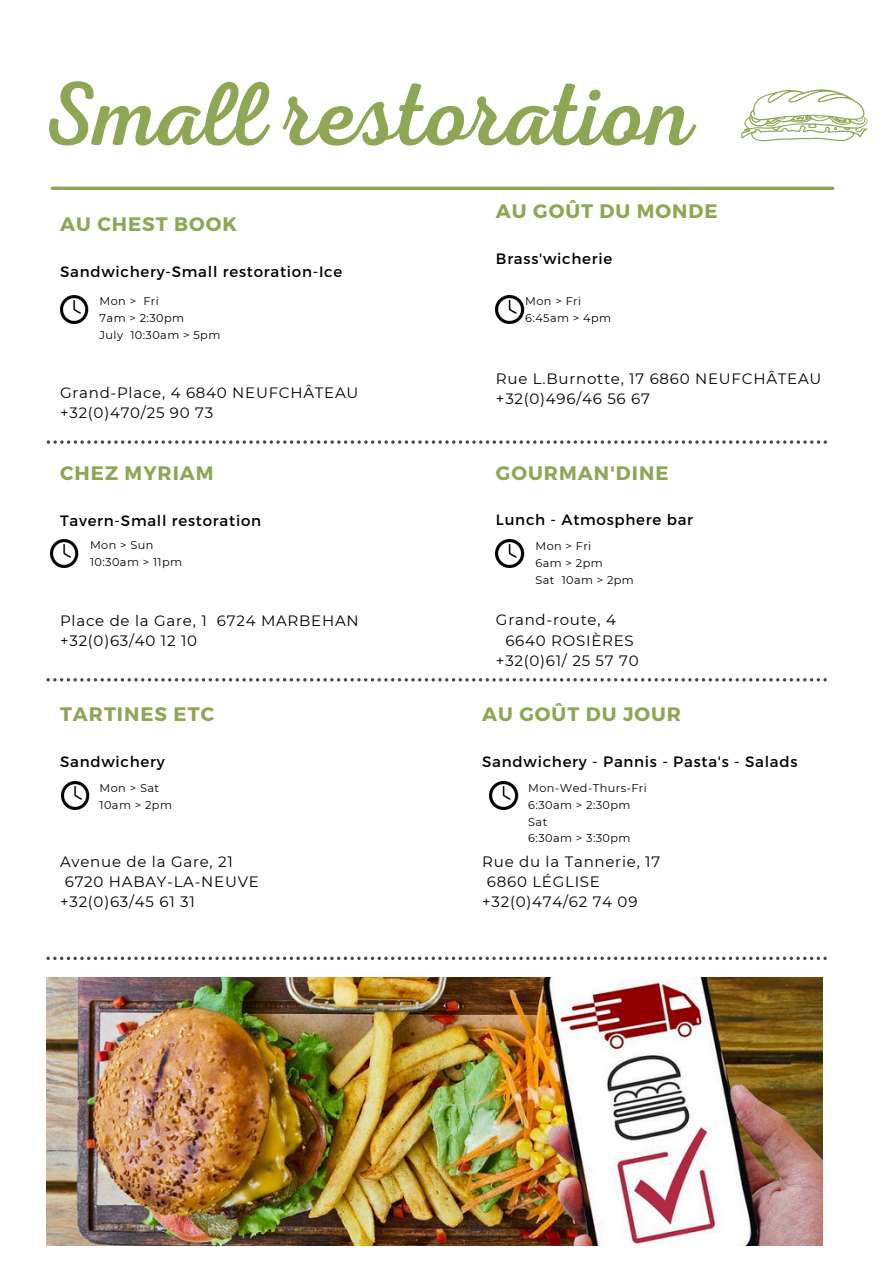
<style>
.page{position:relative;width:894px;height:1264px;background:#fff}
.page>*{position:absolute;margin:0;border:0;box-sizing:border-box;transform-origin:0 0}
.t1{font:90.9px "RTL Adam Script Regular";color:#8ea755}
.t2{font:700 19.5px "Montserrat";letter-spacing:.05em;color:#8ea755}
.t3{font:15px/20.2px "Montserrat";letter-spacing:.05em;color:#000}
.t4{font:11.25px "Montserrat";letter-spacing:.035em;color:#000}
</style>
<div class="page">
<svg style="left:47px;top:440px;width:779px;height:4px"></svg>
<svg style="left:46px;top:678px;width:780px;height:3px"></svg>
<svg style="left:46px;top:956px;width:780px;height:4px"></svg>
<hr style="left:52px;top:187px;width:780px;height:3px;background:#8ea755">
<img style="left:60px;top:295px;width:29px;height:29px">
<img style="left:496px;top:295px;width:29px;height:29px">
<img style="left:51px;top:540px;width:28px;height:28px">
<img style="left:61px;top:781px;width:29px;height:28px">
<img style="left:496px;top:540px;width:29px;height:28px">
<img style="left:490px;top:781px;width:29px;height:28px">
<svg style="left:741px;top:89px;width:125px;height:52px"></svg>
<img style="left:47px;top:977px;width:775px;height:267px">
<p class="t1" style="left:41px;top:62px;width:652px">Small restoration</p>
<h1 class="t2" style="left:60px;top:212px;width:178px">AU CHEST BOOK</h1>
<p class="t3" style="left:60px;top:261px;width:284px">Sandwichery-Small restoration-Ice</p>
<p class="t4" style="left:99px;top:294px;width:61px">Mon &gt; Fri</p>
<p class="t4" style="left:99px;top:311px;width:86px">7am &gt; 2:30pm</p>
<p class="t4" style="left:99px;top:328px;width:122px">July 10:30am &gt; 5pm</p>
<h2 class="t3" style="left:60px;top:382px;width:300px">Grand-Place, 4 6840 NEUFCHÂTEAU +32(0)470/25 90 73</h2>
<h3 class="t2" style="left:60px;top:460px;width:155px">CHEZ MYRIAM</h3>
<h3 class="t3" style="left:60px;top:509px;width:202px">Tavern-Small restoration</h3>
<p class="t4" style="left:90px;top:538px;width:65px">Mon &gt; Sun</p>
<p class="t4" style="left:90px;top:555px;width:94px">10:30am &gt; 11pm</p>
<p class="t3" style="left:60px;top:610px;width:300px">Place de la Gare, 1 6724 MARBEHAN +32(0)63/40 12 10</p>
<p class="t2" style="left:60px;top:701px;width:155px">TARTINES ETC</p>
<p class="t3" style="left:60px;top:750px;width:106px">Sandwichery</p>
<h3 class="t4" style="left:99px;top:780px;width:61px">Mon &gt; Sat</h3>
<h3 class="t4" style="left:99px;top:797px;width:74px">10am &gt; 2pm</h3>
<p class="t3" style="left:60px;top:851px;width:174px">Avenue de la Gare, 21</p>
<p class="t3" style="left:65px;top:871px;width:195px">6720 HABAY-LA-NEUVE</p>
<p class="t3" style="left:60px;top:891px;width:136px">+32(0)63/45 61 31</p>
<h3 class="t2" style="left:496px;top:198px;width:223px">AU GOÛT DU MONDE</h3>
<h3 class="t3" style="left:496px;top:247px;width:118px">Brass'wicherie</h3>
<p class="t4" style="left:525px;top:294px;width:57px">Mon &gt; Fri</p>
<h2 class="t4" style="left:525px;top:311px;width:87px">6:45am &gt; 4pm</h2>
<p class="t3" style="left:496px;top:368px;width:327px">Rue L.Burnotte, 17 6860 NEUFCHÂTEAU +32(0)496/46 56 67</p>
<p class="t2" style="left:496px;top:460px;width:174px">GOURMAN'DINE</p>
<p class="t3" style="left:496px;top:509px;width:198px">Lunch - Atmosphere bar</p>
<h2 class="t4" style="left:535px;top:539px;width:57px">Mon &gt; Fri</h2>
<h3 class="t4" style="left:535px;top:556px;width:69px">6am &gt; 2pm</h3>
<h3 class="t4" style="left:535px;top:572px;width:100px">Sat 10am &gt; 2pm</h3>
<h2 class="t3" style="left:496px;top:610px;width:121px">Grand-route, 4</h2>
<h2 class="t3" style="left:505px;top:630px;width:130px">6640 ROSIÈRES</h2>
<h2 class="t3" style="left:496px;top:650px;width:144px">+32(0)61/ 25 57 70</h2>
<h2 class="t2" style="left:482px;top:701px;width:200px">AU GOÛT DU JOUR</h2>
<h3 class="t3" style="left:482px;top:750px;width:317px">Sandwichery - Pannis - Pasta's - Salads</h3>
<p class="t4" style="left:528px;top:780px;width:120px">Mon-Wed-Thurs-Fri</p>
<p class="t4" style="left:528px;top:797px;width:104px">6:30am &gt; 2:30pm</p>
<p class="t4" style="left:528px;top:814px;width:21px">Sat</p>
<p class="t4" style="left:528px;top:831px;width:104px">6:30am &gt; 3:30pm</p>
<h3 class="t3" style="left:482px;top:851px;width:179px">Rue du la Tannerie, 17</h3>
<h3 class="t3" style="left:487px;top:871px;width:115px">6860 LÉGLISE</h3>
<h3 class="t3" style="left:482px;top:891px;width:157px">+32(0)474/62 74 09</h3>
</div>
